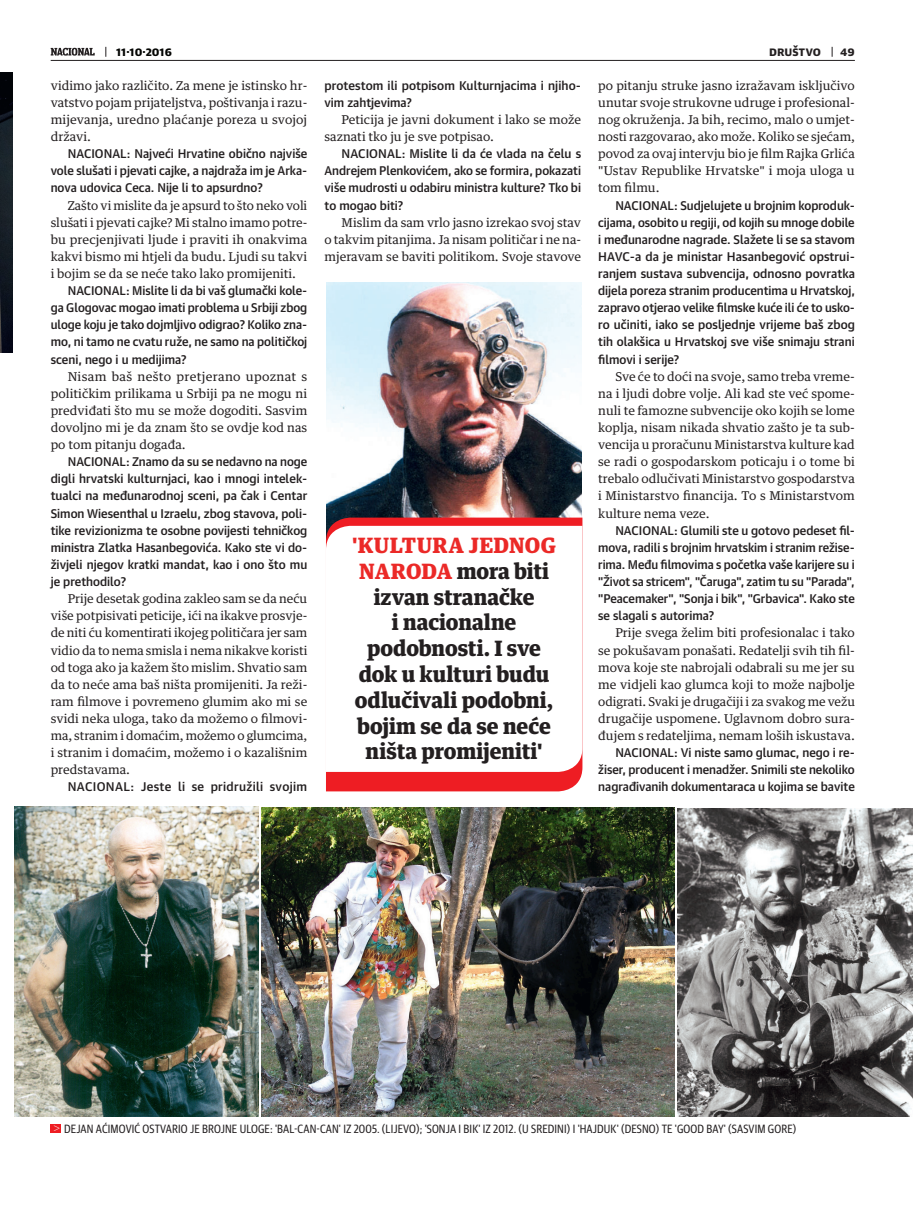
<style>
.page{position:relative;width:919px;height:1217px;background:#fff}
.page>*{position:absolute;margin:0;border:0;box-sizing:border-box;transform-origin:0 0}
.Kultura_lead_2_naslo{font:900 21.15px/25.8px "Guardian Text Egyp";color:#231f20;text-align:center}
.t1{font:100 16.5px "Guardian Sans Cond";color:#fff;scale:1.1 1}
.Body_text{font:12.15px/17.1px "Guardian Text Egyp";color:#231f20;text-align:justify}
.Body_text-2{font:500 12.15px/17.1px "Guardian Text Sans";color:#231f20;text-align:justify}
.Body_text-3{font:500 12.15px "Guardian Text Sans";letter-spacing:.025em;color:#231f20}
.t2{font:900 12.15px "Guardian Text Sans";color:#040503}
.t3{font:900 12.15px "Guardian Text Sans";letter-spacing:-.01em;color:#231f20}
.t4{font:12px "Guardian Sans Cond";letter-spacing:.01em;color:#231f20}
.s1{color:#eb2927}
</style>
<div class="page">
<hr style="left:51px;top:60px;width:803px;height:1px;background:#231f20">
<svg style="left:51px;top:48px;width:44px;height:8px"></svg>
<img style="left:0;top:73px;width:13px;height:280px">
<div style="left:51px;top:1124px;width:10px;height:8px;background:#ee1d23"></div>
<img style="left:262px;top:807px;width:412px;height:309px">
<img style="left:677px;top:808px;width:235px;height:307px">
<img style="left:14px;top:806px;width:245px;height:310px">
<img style="left:326px;top:283px;width:255px;height:234px">
<svg style="left:326px;top:517px;width:256px;height:274px;background:#e9282e"></svg>
<svg style="left:326px;top:525px;width:256px;height:246px"></svg>
<p class="t2" style="left:116px;top:41px;width:57px">11·10·2016</p>
<p class="t3" style="left:769px;top:41px;width:53px">DRUŠTVO</p>
<p class="t3" style="left:840px;top:41px;width:16px">49</p>
<p class="Body_text" style="left:51px;top:76px;width:258px">vidimo jako različito. Za mene je istinsko hr&shy;vatstvo pojam prijateljstva, poštivanja i razu&shy;mijevanja, uredno plaćanje poreza u svojoj državi.</p>
<p class="Body_text-2" style="left:51px;top:144px;width:258px;text-indent:17px">NACIONAL: Najveći Hrvatine obično najviše vole slušati i pjevati cajke, a najdraža im je Arka&shy;nova udovica Ceca. Nije li to apsurdno?</p>
<p class="Body_text" style="left:51px;top:195px;width:258px;text-indent:17px">Zašto vi mislite da je apsurd to što neko voli slušati i pjevati cajke? Mi stalno imamo potre&shy;bu precjenjivati ljude i praviti ih onakvima kakvi bismo mi htjeli da budu. Ljudi su takvi i bojim se da se neće tako lako promijeniti.</p>
<p class="Body_text-2" style="left:51px;top:281px;width:258px;text-indent:17px">NACIONAL: Mislite li da bi vaš glumački kole&shy;ga Glogovac mogao imati problema u Srbiji zbog uloge koju je tako dojmljivo odigrao? Koliko zna&shy;mo, ni tamo ne cvatu ruže, ne samo na političkoj sceni, nego i u medijima?</p>
<p class="Body_text" style="left:51px;top:366px;width:258px;text-indent:17px">Nisam baš nešto pretjerano upoznat s političkim prilikama u Srbiji pa ne mogu ni predviđati što mu se može dogoditi. Sasvim dovoljno mi je da znam što se ovdje kod nas po tom pitanju događa.</p>
<p class="Body_text-2" style="left:51px;top:452px;width:258px;text-indent:17px">NACIONAL: Znamo da su se nedavno na noge digli hrvatski kulturnjaci, kao i mnogi intelek&shy;tualci na međunarodnoj sceni, pa čak i Centar Simon Wiesenthal u Izraelu, zbog stavova, poli&shy;tike revizionizma te osobne povijesti tehničkog ministra Zlatka Hasanbegovića. Kako ste vi do&shy;živjeli njegov kratki mandat, kao i ono što mu je prethodilo?</p>
<p class="Body_text" style="left:51px;top:589px;width:258px;text-indent:17px">Prije desetak godina zakleo sam se da neću više potpisivati peticije, ići na ikakve prosvje&shy;de niti ću komentirati ikojeg političara jer sam vidio da to nema smisla i nema nikakve koristi od toga ako ja kažem što mislim. Shvatio sam da to neće ama baš ništa promijeniti. Ja reži&shy;ram filmove i povremeno glumim ako mi se svidi neka uloga, tako da možemo o filmovi&shy;ma, stranim i domaćim, možemo o glumcima, i stranim i domaćim, možemo i o kazališnim predstavama.</p>
<p class="Body_text-3" style="left:68px;top:777px;width:241px">NACIONAL: Jeste li se pridružili svojim</p>
<p class="Body_text" style="left:598px;top:76px;width:258px">po pitanju struke jasno izražavam isključivo unutar svoje strukovne udruge i profesional&shy;nog okruženja. Ja bih, recimo, malo o umjet&shy;nosti razgovarao, ako može. Koliko se sjećam, povod za ovaj intervju bio je film Rajka Grlića "Ustav Republike Hrvatske" i moja uloga u tom filmu.</p>
<p class="Body_text-2" style="left:598px;top:195px;width:258px;text-indent:17px">NACIONAL: Sudjelujete u brojnim koproduk&shy;cijama, osobito u regiji, od kojih su mnoge dobile i međunarodne nagrade. Slažete li se sa stavom HAVC-a da je ministar Hasanbegović opstrui&shy;ranjem sustava subvencija, odnosno povratka dijela poreza stranim producentima u Hrvatskoj, zapravo otjerao velike filmske kuće ili će to usko&shy;ro učiniti, iako se posljednje vrijeme baš zbog tih olakšica u Hrvatskoj sve više snimaju strani filmovi i serije?</p>
<p class="Body_text" style="left:598px;top:366px;width:258px;text-indent:17px">Sve će to doći na svoje, samo treba vreme&shy;na i ljudi dobre volje. Ali kad ste već spome&shy;nuli te famozne subvencije oko kojih se lome koplja, nisam nikada shvatio zašto je ta sub&shy;vencija u proračunu Ministarstva kulture kad se radi o gospodarskom poticaju i o tome bi trebalo odlučivati Ministarstvo gospodarstva i Ministarstvo financija. To s Ministarstvom kulture nema veze.</p>
<p class="Body_text-2" style="left:598px;top:520px;width:258px;text-indent:17px">NACIONAL: Glumili ste u gotovo pedeset fil&shy;mova, radili s brojnim hrvatskim i stranim režise&shy;rima. Među filmovima s početka vaše karijere su i "Život sa stricem", "Čaruga", zatim tu su "Parada", "Peacemaker", "Sonja i bik", "Grbavica". Kako ste se slagali s autorima?</p>
<p class="Body_text" style="left:598px;top:623px;width:258px;text-indent:17px">Prije svega želim biti profesionalac i tako se pokušavam ponašati. Redatelji svih tih fil&shy;mova koje ste nabrojali odabrali su me jer su me vidjeli kao glumca koji to može najbolje odigrati. Svaki je drugačiji i za svakog me vežu drugačije uspomene. Uglavnom dobro sura&shy;đujem s redateljima, nemam loših iskustava.</p>
<p class="Body_text-2" style="left:598px;top:742px;width:258px;text-indent:17px">NACIONAL: Vi niste samo glumac, nego i re&shy;žiser, producent i menadžer. Snimili ste nekoliko nagrađivanih dokumentaraca u kojima se bavite</p>
<p class="Body_text-2" style="left:324px;top:76px;width:258px">protestom ili potpisom Kulturnjacima i njiho&shy;vim zahtjevima?</p>
<p class="Body_text" style="left:324px;top:110px;width:258px;text-indent:17px">Peticija je javni dokument i lako se može saznati tko ju je sve potpisao.</p>
<p class="Body_text-2" style="left:324px;top:144px;width:258px;text-indent:17px">NACIONAL: Mislite li da će vlada na čelu s Andrejem Plenkovićem, ako se formira, pokazati više mudrosti u odabiru ministra kulture? Tko bi to mogao biti?</p>
<p class="Body_text" style="left:324px;top:212px;width:258px;text-indent:17px">Mislim da sam vrlo jasno izrekao svoj stav o takvim pitanjima. Ja nisam političar i ne na&shy;mjeravam se baviti politikom. Svoje stavove</p>
<p class="Kultura_lead_2_naslo" style="left:352px;top:530px;width:205px"><span class="s1">'KULTURA JEDNOG<br>NARODA</span> mora biti izvan stranačke<br>i nacionalne podobnosti. I sve dok u kulturi budu odlučivali podobni, bojim se da se neće ništa promijeniti'</p>
<p class="t1" style="left:53px;top:1116px;width:8px">&gt;</p>
<p class="t4" style="left:64px;top:1120px;width:733px">DEJAN AĆIMOVIĆ OSTVARIO JE BROJNE ULOGE: 'BAL-CAN-CAN' IZ 2005. (LIJEVO); 'SONJA I BIK' IZ 2012. (U SREDINI) I 'HAJDUK' (DESNO) TE 'GOOD BAY' (SASVIM GORE)</p>
</div>
